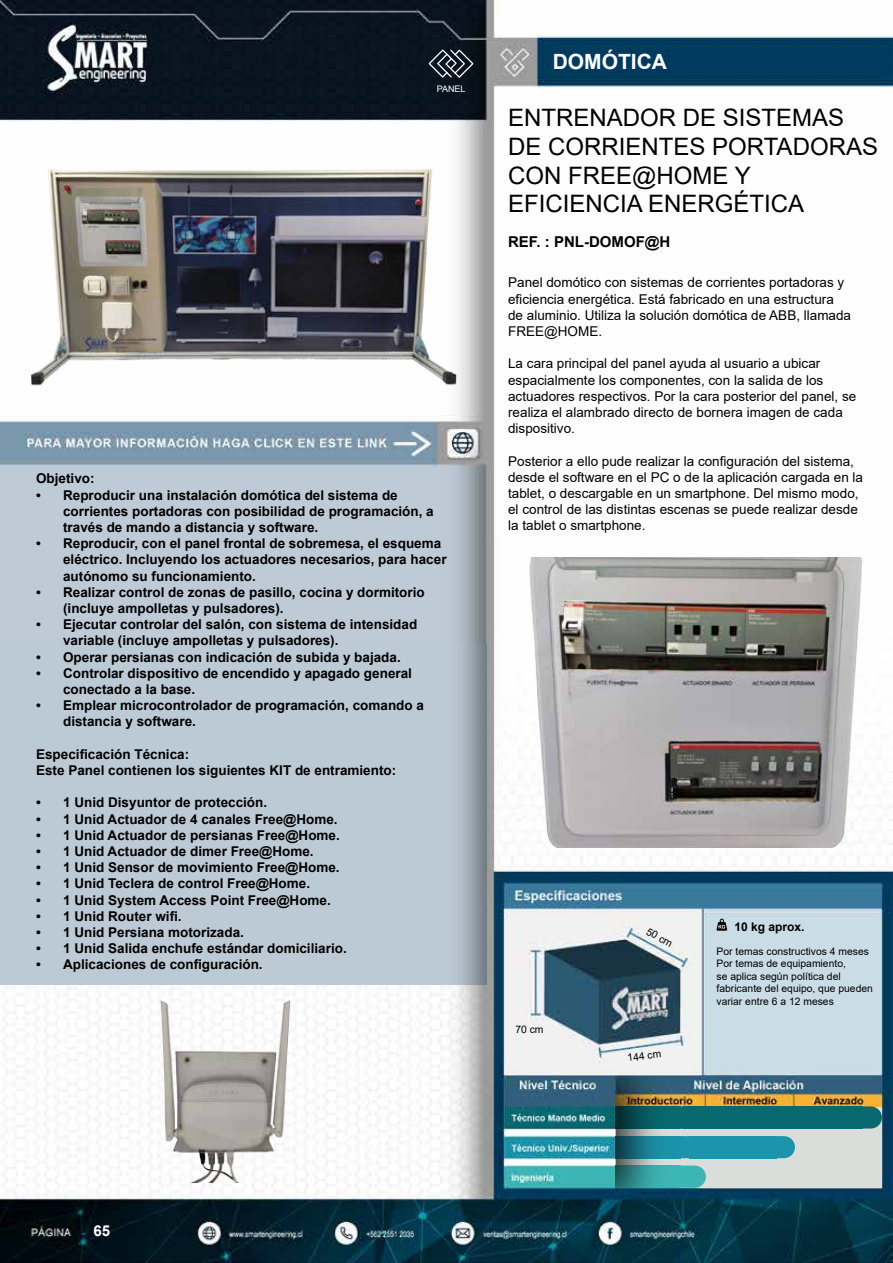
<style>
.page{position:relative;width:893px;height:1263px;background:#fff}
.page>*{position:absolute;margin:0;border:0;box-sizing:border-box;transform-origin:0 0}
.t1{font:24px/28.8px "Arial";color:#000}
.t2{font:700 21px "Arial";color:#fff}
.t3{font:700 15px "Arial";color:#000}
.t4{font:700 15px "Arial";color:#fff}
.t5{font:700 13.5px/16.2px "Arial";color:#000}
.t6{font:13.5px/16.2px "Arial";color:#000}
.t7{font:700 12px "Arial";color:#000}
.t8{font:10.35px/12.5px "Arial";color:#000}
.t9{font:9px "Arial";color:#fff}
</style>
<div class="page">
<img style="left:0;top:0;width:893px;height:1263px">
<div style="left:616px;top:1106px;width:266px;height:82px;background:#d9dedb"></div>
<svg style="left:680px;top:1107px;width:2px;height:21px"></svg>
<svg style="left:680px;top:1136px;width:9px;height:22px"></svg>
<svg style="left:680px;top:1165px;width:26px;height:23px"></svg>
<hr style="left:616px;top:1106px;width:266px;height:1px;background:#fab333">
<img style="left:616px;top:1106px;width:64px;height:82px">
<img style="left:616px;top:1136px;width:64px;height:22px">
<svg style="left:863px;top:1106px;width:19px;height:22px"></svg>
<svg style="left:777px;top:1136px;width:18px;height:22px"></svg>
<div style="left:682px;top:1106px;width:181px;height:22px;background:#086970"></div>
<div style="left:689px;top:1136px;width:88px;height:22px;background:#1c94ab"></div>
<img style="left:19px;top:163px;width:451px;height:228px">
<img style="left:523px;top:557px;width:347px;height:291px">
<div style="left:0;top:645px;width:486px;height:339px;background:#bccad5"></div>
<img style="left:151px;top:992px;width:148px;height:191px">
<svg style="left:429px;top:49px;width:44px;height:29px"></svg>
<svg style="left:716px;top:919px;width:11px;height:12px"></svg>
<p class="t9" style="left:437px;top:82px;width:30px">PANEL</p>
<p class="t5" style="left:36px;top:471px;width:60px">Objetivo:</p>
<p class="t5" style="left:63px;top:487px;width:372px;text-indent:-27px">• Reproducir una instalación domótica del sistema de corrientes portadoras con posibilidad de programación, a través de mando a distancia y software.</p>
<p class="t5" style="left:63px;top:535px;width:385px;text-indent:-27px">• Reproducir, con el panel frontal de sobremesa, el esquema eléctrico. Incluyendo los actuadores necesarios, para hacer autónomo su funcionamiento.</p>
<p class="t5" style="left:63px;top:584px;width:363px;text-indent:-27px">• Realizar control de zonas de pasillo, cocina y dormitorio (incluye ampolletas y pulsadores).</p>
<p class="t5" style="left:63px;top:616px;width:356px;text-indent:-27px">• Ejecutar controlar del salón, con sistema de intensidad variable (incluye ampolletas y pulsadores).</p>
<p class="t5" style="left:36px;top:649px;width:366px">• Operar persianas con indicación de subida y bajada.</p>
<p class="t5" style="left:63px;top:665px;width:350px;text-indent:-27px">• Controlar dispositivo de encendido y apagado general conectado a la base.</p>
<p class="t5" style="left:63px;top:697px;width:362px;text-indent:-27px">• Emplear microcontrolador de programación, comando a distancia y software.</p>
<p class="t5" style="left:36px;top:746px;width:362px">Especificación Técnica:<br>Este Panel contienen los siguientes KIT de entramiento:</p>
<p class="t5" style="left:36px;top:795px;width:233px">• 1 Unid Disyuntor de protección.</p>
<p class="t5" style="left:36px;top:811px;width:303px">• 1 Unid Actuador de 4 canales Free@Home.</p>
<p class="t5" style="left:36px;top:827px;width:305px">• 1 Unid Actuador de persianas Free@Home.</p>
<p class="t5" style="left:36px;top:843px;width:279px">• 1 Unid Actuador de dimer Free@Home.</p>
<p class="t5" style="left:36px;top:859px;width:305px">• 1 Unid Sensor de movimiento Free@Home.</p>
<p class="t5" style="left:36px;top:876px;width:275px">• 1 Unid Teclera de control Free@Home.</p>
<p class="t5" style="left:36px;top:892px;width:296px">• 1 Unid System Access Point Free@Home.</p>
<p class="t5" style="left:36px;top:908px;width:147px">• 1 Unid Router wifi.</p>
<p class="t5" style="left:36px;top:924px;width:209px">• 1 Unid Persiana motorizada.</p>
<p class="t5" style="left:36px;top:940px;width:312px">• 1 Unid Salida enchufe estándar domiciliario.</p>
<p class="t5" style="left:36px;top:957px;width:228px">• Aplicaciones de configuración.</p>
<h2 class="t2" style="left:553px;top:47px;width:116px">DOMÓTICA</h2>
<h1 class="t1" style="left:508px;top:103px;width:371px">ENTRENADOR DE SISTEMAS<br>DE CORRIENTES PORTADORAS<br>CON FREE@HOME Y<br>EFICIENCIA ENERGÉTICA</h1>
<p class="t3" style="left:508px;top:231px;width:164px">REF. : PNL-DOMOF@H</p>
<p class="t6" style="left:508px;top:274px;width:344px">Panel domótico con sistemas de corrientes portadoras y eficiencia energética. Está fabricado en una estructura de aluminio. Utiliza la solución domótica de ABB, llamada FREE@HOME.</p>
<p class="t6" style="left:508px;top:355px;width:350px">La cara principal del panel ayuda al usuario a ubicar espacialmente los componentes, con la salida de los actuadores respectivos. Por la cara posterior del panel, se realiza el alambrado directo de bornera imagen de cada dispositivo.</p>
<p class="t6" style="left:508px;top:453px;width:356px">Posterior a ello pude realizar la configuración del sistema, desde el software en el PC o de la aplicación cargada en la tablet, o descargable en un smartphone. Del mismo modo, el control de las distintas escenas se puede realizar desde la tablet o smartphone.</p>
<p class="t8" style="left:515px;top:1023px;width:30px">70 cm</p>
<p class="t8" style="left:650px;top:925px;width:30px;rotate:29deg">50 cm</p>
<p class="t8" style="left:627px;top:1051px;width:35px;rotate:-7deg">144 cm</p>
<p class="t7" style="left:735px;top:918px;width:72px">10 kg aprox.</p>
<p class="t8" style="left:716px;top:945px;width:158px">Por temas constructivos 4 meses<br>Por temas de equipamiento,<br>se aplica según política del fabricante del equipo, que pueden variar entre 6 a 12 meses</p>
<p class="t4" style="left:94px;top:1220px;width:18px">65</p>
</div>
